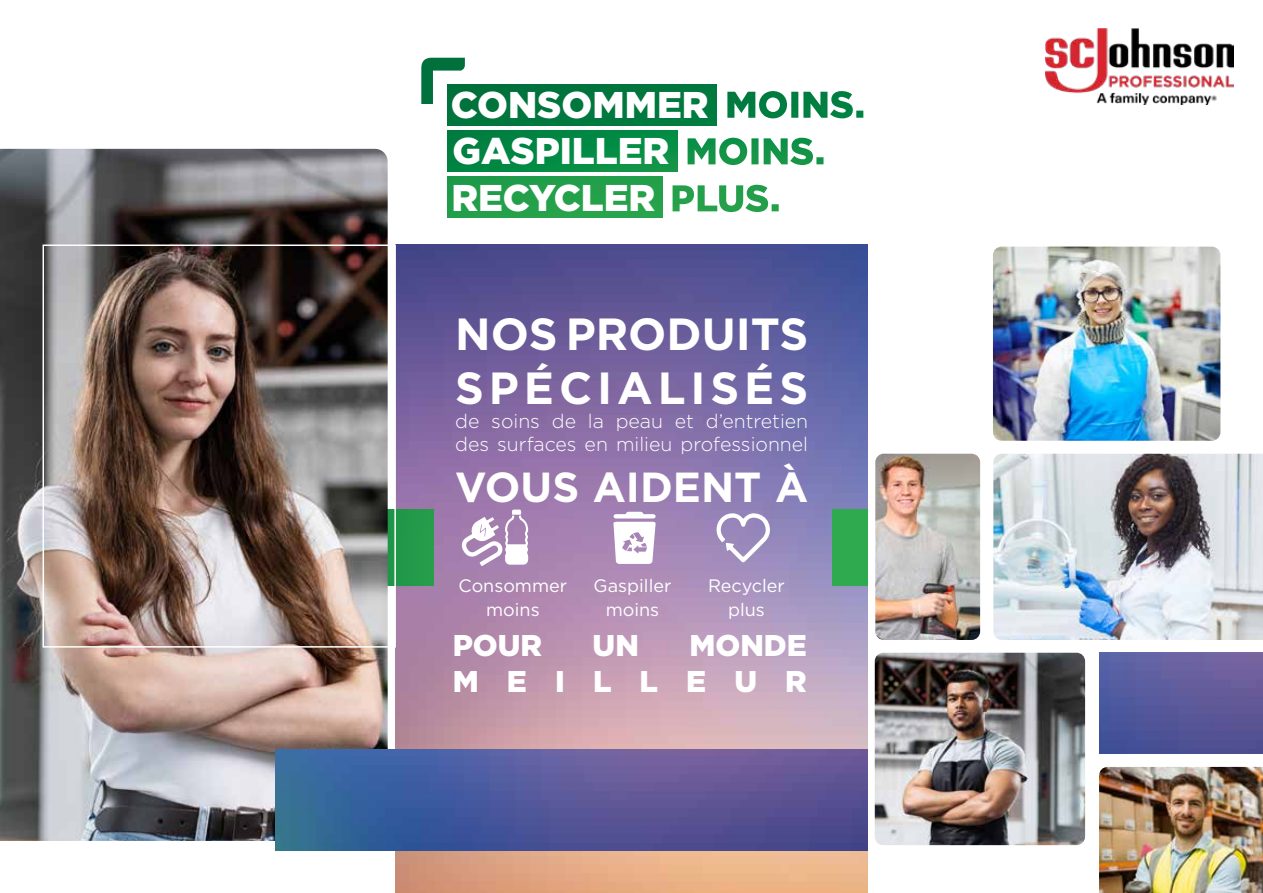
<style>
.page{position:relative;width:1263px;height:893px;background:#fff}
.page>*{position:absolute;margin:0;border:0;box-sizing:border-box;transform-origin:0 0}
.t1{font:700 45px/54px "Gotham";letter-spacing:.11em;color:#fff}
.t2{font:700 42px "Gotham";color:#fff}
.t3{font:900 37.2px/46.8px "Gotham";color:#fff}
.t4{font:900 30px/36px "Gotham";letter-spacing:.94em;color:#fff;text-align:right}
.t5{font:900 30px "Gotham";color:#fff}
.t6{font:300 19.5px/23.4px "Gotham";color:#fff}
.t7{font:18px/24.6px "Gotham";color:#fff;text-align:center}
</style>
<div class="page">
<img style="left:395px;top:244px;width:472px;height:649px">
<div style="left:266px;top:510px;width:167px;height:76px;background:#239a49"></div>
<div style="left:832px;top:510px;width:35px;height:76px;background:#30aa4e"></div>
<img style="left:0;top:149px;width:388px;height:692px">
<img style="left:276px;top:749px;width:591px;height:101px">
<img style="left:875px;top:454px;width:105px;height:186px">
<div style="left:43px;top:244px;width:353px;height:404px;border:2px solid #fff"></div>
<img style="left:1099px;top:652px;width:164px;height:101px">
<img style="left:1045px;top:28px;width:189px;height:76px">
<svg style="left:613px;top:512px;width:43px;height:52px"></svg>
<svg style="left:462px;top:510px;width:66px;height:56px"></svg>
<svg style="left:716px;top:512px;width:54px;height:51px"></svg>
<img style="left:993px;top:454px;width:270px;height:186px">
<img style="left:875px;top:653px;width:210px;height:192px">
<div style="left:447px;top:131px;width:231px;height:41px;background:linear-gradient(to right,#008041,#0a9247)"></div>
<div style="left:447px;top:177px;width:216px;height:41px;background:#249f4a"></div>
<div style="left:447px;top:84px;width:270px;height:41px;background:#00763d"></div>
<svg style="left:421px;top:58px;width:44px;height:46px"></svg>
<svg style="left:727px;top:91px;width:136px;height:27px"></svg>
<svg style="left:687px;top:138px;width:136px;height:27px"></svg>
<svg style="left:672px;top:185px;width:107px;height:27px"></svg>
<img style="left:993px;top:247px;width:227px;height:194px">
<img style="left:1099px;top:767px;width:164px;height:126px">
<h3 class="t3" style="left:451px;top:81px;width:259px">CONSOMMER<br>GASPILLER<br>RECYCLER</h3>
<h1 class="t1" style="left:455px;top:307px;width:354px">NOS PRODUITS<br>SPÉCIALISÉS</h1>
<p class="t6" style="left:455px;top:409px;width:354px">de soins de la peau et d’entretien des surfaces en milieu professionnel</p>
<h2 class="t2" style="left:455px;top:459px;width:354px">VOUS AIDENT À</h2>
<p class="t7" style="left:459px;top:573px;width:110px">Consommer moins</p>
<p class="t7" style="left:593px;top:573px;width:79px">Gaspiller moins</p>
<p class="t7" style="left:708px;top:573px;width:78px">Recycler plus</p>
<h3 class="t5" style="left:453px;top:625px;width:91px">POUR</h3>
<h3 class="t5" style="left:593px;top:625px;width:48px">UN</h3>
<h3 class="t4" style="left:453px;top:627px;width:356px">MONDE<br>MEILLEUR</h3>
</div>
